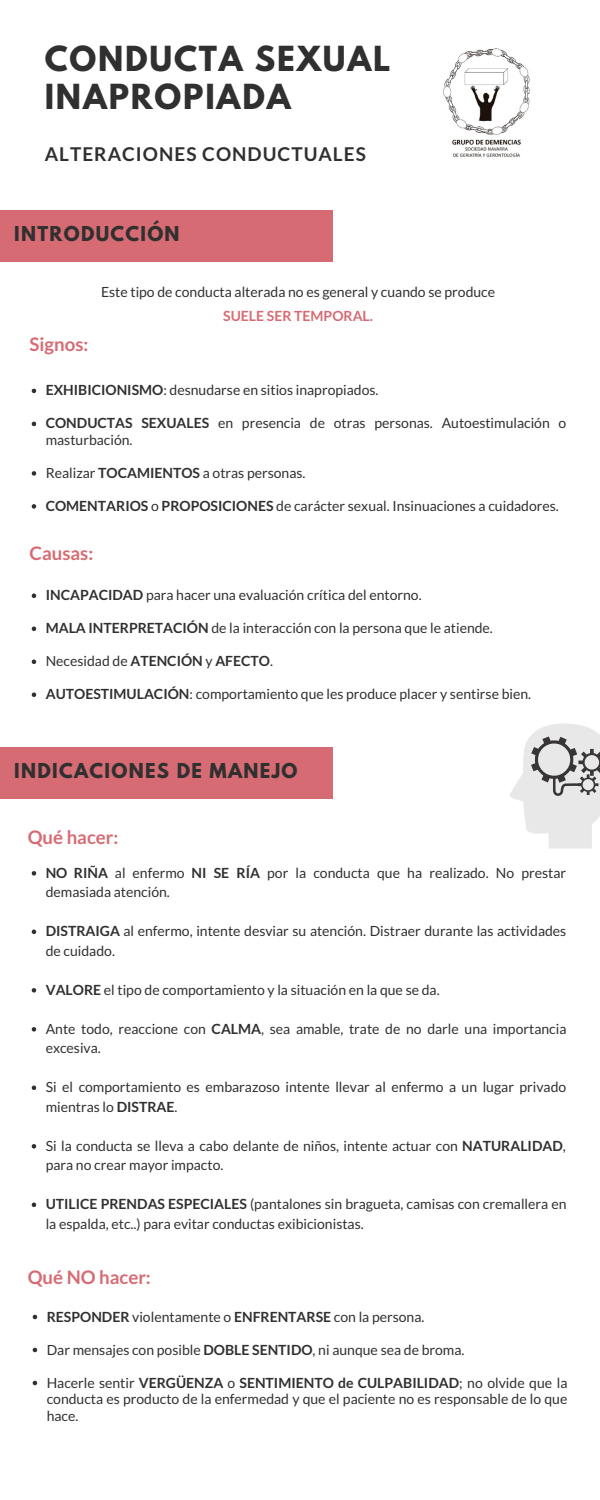
<style>
.page{position:relative;width:600px;height:1500px;background:#fff}
.page>*{position:absolute;margin:0;border:0;box-sizing:border-box;transform-origin:0 0}
.t1{font:700 30.6px/38.2px "League Spartan";letter-spacing:.06em;color:#303030}
.t2{font:700 19px "Lato";letter-spacing:.055em;color:#303030}
.t3{font:700 18.6px "Lato";color:#d76b73}
.t4{font:700 18.2px "League Spartan";letter-spacing:.07em;color:#303030}
.t5{font:14px/19.5px "Lato";color:#303030}
.t6{font:700 14px "Lato";color:#303030}
.t7{font:700 14px "Lato";color:#d76b73}
.s1{font-weight:700}
.s2{font-weight:400}
</style>
<div class="page">
<div style="left:0;top:210px;width:333px;height:51px;background:#d76b73"></div>
<div style="left:0;top:748px;width:333px;height:51px;background:#d76b73"></div>
<svg style="left:32px;top:389px;width:4px;height:4px"></svg>
<svg style="left:32px;top:422px;width:4px;height:4px"></svg>
<svg style="left:32px;top:471px;width:4px;height:5px"></svg>
<svg style="left:32px;top:504px;width:4px;height:5px"></svg>
<svg style="left:32px;top:871px;width:4px;height:5px"></svg>
<svg style="left:32px;top:930px;width:4px;height:4px"></svg>
<svg style="left:32px;top:988px;width:4px;height:5px"></svg>
<svg style="left:32px;top:1027px;width:4px;height:5px"></svg>
<svg style="left:32px;top:1086px;width:4px;height:4px"></svg>
<svg style="left:32px;top:1144px;width:4px;height:5px"></svg>
<svg style="left:32px;top:1203px;width:4px;height:4px"></svg>
<svg style="left:33px;top:1315px;width:4px;height:4px"></svg>
<svg style="left:33px;top:1348px;width:4px;height:4px"></svg>
<svg style="left:33px;top:1381px;width:4px;height:4px"></svg>
<svg style="left:32px;top:594px;width:4px;height:4px"></svg>
<svg style="left:32px;top:627px;width:4px;height:4px"></svg>
<svg style="left:32px;top:660px;width:4px;height:4px"></svg>
<svg style="left:32px;top:693px;width:4px;height:4px"></svg>
<svg style="left:510px;top:723px;width:90px;height:125px"></svg>
<img style="left:443px;top:48px;width:87px;height:109px">
<p class="t1" style="left:45px;top:43px;width:347px">CONDUCTA SEXUAL<br>INAPROPIADA</p>
<p class="t2" style="left:45px;top:142px;width:323px">ALTERACIONES CONDUCTUALES</p>
<p class="t4" style="left:14px;top:225px;width:167px">INTRODUCCIÓN</p>
<p class="t3" style="left:30px;top:333px;width:60px">Signos:</p>
<p class="t5" style="left:101px;top:282px;width:396px">Este tipo de conducta alterada no es general y cuando se produce</p>
<p class="t7" style="left:223px;top:308px;width:151px">SUELE SER TEMPORAL.</p>
<p class="t5" style="left:46px;top:380px;width:334px"><span class="s1">EXHIBICIONISMO</span>: desnudarse en sitios inapropiados.</p>
<p class="t5" style="left:46px;top:415px;width:522px;line-height:16.5px"><span class="s1">CONDUCTAS SEXUALES</span> en presencia de otras personas. Autoestimulación o masturbación.</p>
<p class="t5" style="left:46px;top:463px;width:261px">Realizar <span class="s1">TOCAMIENTOS</span> a otras personas.</p>
<p class="t5" style="left:46px;top:496px;width:515px"><span class="s1">COMENTARIOS</span> o <span class="s1">PROPOSICIONES</span> de carácter sexual. Insinuaciones a cuidadores.</p>
<p class="t3" style="left:30px;top:542px;width:65px">Causas:</p>
<p class="t5" style="left:46px;top:585px;width:377px"><span class="s1">INCAPACIDAD</span> para hacer una evaluación crítica del entorno.</p>
<p class="t5" style="left:46px;top:618px;width:449px"><span class="s1">MALA INTERPRETACIÓN</span> de la interacción con la persona que le atiende.</p>
<p class="t6" style="left:46px;top:652px;width:229px"><span class="s2">Necesidad de</span> ATENCIÓN <span class="s2">y</span> AFECTO<span class="s2">.</span></p>
<p class="t5" style="left:46px;top:684px;width:487px"><span class="s1">AUTOESTIMULACIÓN</span>: comportamiento que les produce placer y sentirse bien.</p>
<p class="t4" style="left:14px;top:762px;width:285px">INDICACIONES DE MANEJO</p>
<p class="t3" style="left:28px;top:826px;width:92px">Qué hacer:</p>
<p class="t5" style="left:46px;top:863px;width:522px"><span class="s1">NO RIÑA</span> al enfermo <span class="s1">NI SE RÍA</span> por la conducta que ha realizado. No prestar demasiada atención.</p>
<p class="t5" style="left:46px;top:921px;width:522px"><span class="s1">DISTRAIGA</span> al enfermo, intente desviar su atención. Distraer durante las actividades de cuidado.</p>
<p class="t5" style="left:46px;top:980px;width:395px"><span class="s1">VALORE</span> el tipo de comportamiento y la situación en la que se da.</p>
<p class="t5" style="left:46px;top:1019px;width:522px">Ante todo, reaccione con <span class="s1">CALMA</span>, sea amable, trate de no darle una importancia excesiva.</p>
<p class="t5" style="left:46px;top:1077px;width:522px">Si el comportamiento es embarazoso intente llevar al enfermo a un lugar privado mientras lo <span class="s1">DISTRAE</span>.</p>
<p class="t5" style="left:46px;top:1136px;width:522px">Si la conducta se lleva a cabo delante de niños, intente actuar con <span class="s1">NATURALIDAD</span>, para no crear mayor impacto.</p>
<p class="t5" style="left:46px;top:1194px;width:522px"><span class="s1">UTILICE PRENDAS ESPECIALES</span> (pantalones sin bragueta, camisas con cremallera en la espalda, etc..) para evitar conductas exibicionistas.</p>
<p class="t3" style="left:28px;top:1266px;width:125px">Qué NO hacer:</p>
<p class="t5" style="left:47px;top:1306px;width:379px"><span class="s1">RESPONDER</span> violentamente o <span class="s1">ENFRENTARSE</span> con la persona.</p>
<p class="t5" style="left:47px;top:1339px;width:419px">Dar mensajes con posible <span class="s1">DOBLE SENTIDO</span>, ni aunque sea de broma.</p>
<p class="t5" style="left:47px;top:1374px;width:522px;line-height:16.5px;text-align:justify">Hacerle sentir <span class="s1">VERGÜENZA</span> o <span class="s1">SENTIMIENTO de CULPABILIDAD</span>; no olvide que la conducta es producto de la enfermedad y que el paciente no es responsable de lo que hace.</p>
</div>
